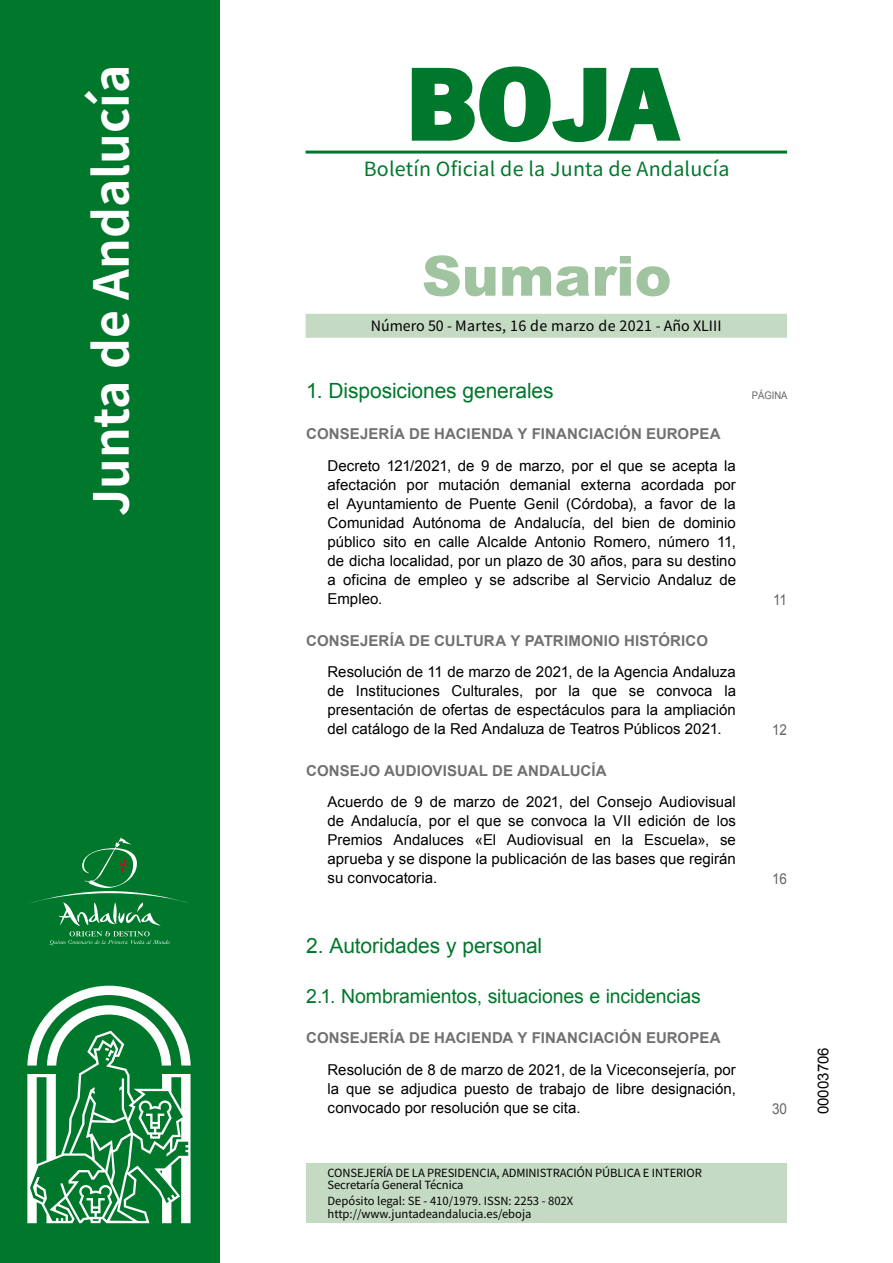
<style>
.page{position:relative;width:893px;height:1263px;background:#fff}
.page>*{position:absolute;margin:0;border:0;box-sizing:border-box;transform-origin:0 0}
.t1{font:700 105px "News Got T";color:#00782c;scale:1.14 1}
.t2{font:900 55.5px "Arial";color:#a0c4a0}
.t3{font:700 48px "Noto Sans HK";color:#fff}
.t4{font:21px "Arial";letter-spacing:-.005em;color:#00782c}
.t5{font:19.5px "Arial";letter-spacing:-.01em;color:#00782c}
.t6{font:19.5px "Noto Sans HK";letter-spacing:.01em;color:#00782c}
.t7{font:15px/19px "Arial";color:#000;text-align:justify}
.t8{font:700 15px "Arial";letter-spacing:.01em;color:#707173}
.t9{font:15px "Arial";color:#646567;scale:.9 1}
.t10{font:14.25px "Noto Sans HK";letter-spacing:.015em;color:#000}
.t11{font:11.25px/12px "Noto Sans HK";letter-spacing:-.01em;color:#000}
.t12{font:10.5px "Arial";color:#646567;scale:.9 1}
</style>
<div class="page">
<hr style="left:305px;top:151px;width:482px;height:3px;background:#00782c">
<div style="left:305px;top:314px;width:482px;height:24px;background:#c5dac3"></div>
<div style="left:0;top:0;width:219px;height:1263px;background:#00782c"></div>
<svg style="left:411px;top:66px;width:270px;height:77px"></svg>
<svg style="left:31px;top:837px;width:158px;height:108px"></svg>
<div style="left:306px;top:1164px;width:481px;height:59px;background:#c5dac3"></div>
<svg style="left:27px;top:986px;width:164px;height:237px"></svg>
<h3 class="t3" style="left:84px;top:516px;width:453px;rotate:-90deg">Junta de Andalucía</h3>
<h1 class="t1" style="left:405px;top:42px;width:240px">BOJA</h1>
<h3 class="t6" style="left:364px;top:158px;width:367px">Boletín Oficial de la Junta de Andalucía</h3>
<h2 class="t2" style="left:422px;top:236px;width:251px">Sumario</h2>
<p class="t10" style="left:371px;top:318px;width:352px">Número 50 - Martes, 16 de marzo de 2021 - Año XLIII</p>
<h3 class="t4" style="left:306px;top:377px;width:249px">1. Disposiciones generales</h3>
<p class="t12" style="left:751px;top:389px;width:41px">PÁGINA</p>
<p class="t8" style="left:306px;top:424px;width:416px">CONSEJERÍA DE HACIENDA Y FINANCIACIÓN EUROPEA</p>
<p class="t7" style="left:327px;top:457px;width:410px">Decreto 121/2021, de 9 de marzo, por el que se acepta la afectación por mutación demanial externa acordada por el Ayuntamiento de Puente Genil (Córdoba), a favor de la Comunidad Autónoma de Andalucía, del bien de dominio público sito en calle Alcalde Antonio Romero, número 11, de dicha localidad, por un plazo de 30 años, para su destino a oficina de empleo y se adscribe al Servicio Andaluz de Empleo.</p>
<p class="t9" style="left:773px;top:590px;width:17px">11</p>
<p class="t8" style="left:306px;top:630px;width:403px">CONSEJERÍA DE CULTURA Y PATRIMONIO HISTÓRICO</p>
<p class="t7" style="left:327px;top:663px;width:410px">Resolución de 11 de marzo de 2021, de la Agencia Andaluza de Instituciones Culturales, por la que se convoca la presentación de ofertas de espectáculos para la ampliación del catálogo de la Red Andaluza de Teatros Públicos 2021.</p>
<p class="t8" style="left:306px;top:760px;width:302px">CONSEJO AUDIOVISUAL DE ANDALUCÍA</p>
<p class="t7" style="left:327px;top:793px;width:410px">Acuerdo de 9 de marzo de 2021, del Consejo Audiovisual de Andalucía, por el que se convoca la VII edición de los Premios Andaluces «El Audiovisual en la Escuela», se aprueba y se dispone la publicación de las bases que regirán su convocatoria.</p>
<h3 class="t4" style="left:306px;top:932px;width:237px">2. Autoridades y personal</h3>
<h3 class="t5" style="left:306px;top:983px;width:396px">2.1. Nombramientos, situaciones e incidencias</h3>
<p class="t8" style="left:306px;top:1028px;width:416px">CONSEJERÍA DE HACIENDA Y FINANCIACIÓN EUROPEA</p>
<p class="t7" style="left:327px;top:1061px;width:410px">Resolución de 8 de marzo de 2021, de la Viceconsejería, por la que se adjudica puesto de trabajo de libre designación, convocado por resolución que se cita.</p>
<p class="t11" style="left:327px;top:1167px;width:376px">CONSEJERÍA DE LA PRESIDENCIA, ADMINISTRACIÓN PÚBLICA E INTERIOR<br>Secretaría General Técnica</p>
<p class="t11" style="left:327px;top:1194px;width:247px;line-height:13.5px">Depósito legal: SE - 410/1979. ISSN: 2253 - 802X http://www.juntadeandalucia.es/eboja</p>
<p class="t9" style="left:772px;top:720px;width:18px">12</p>
<p class="t9" style="left:772px;top:869px;width:18px">16</p>
<p class="t9" style="left:772px;top:1099px;width:18px">30</p>
<p class="t7" style="left:814px;top:1114px;width:68px;rotate:-90deg">00003706</p>
</div>
